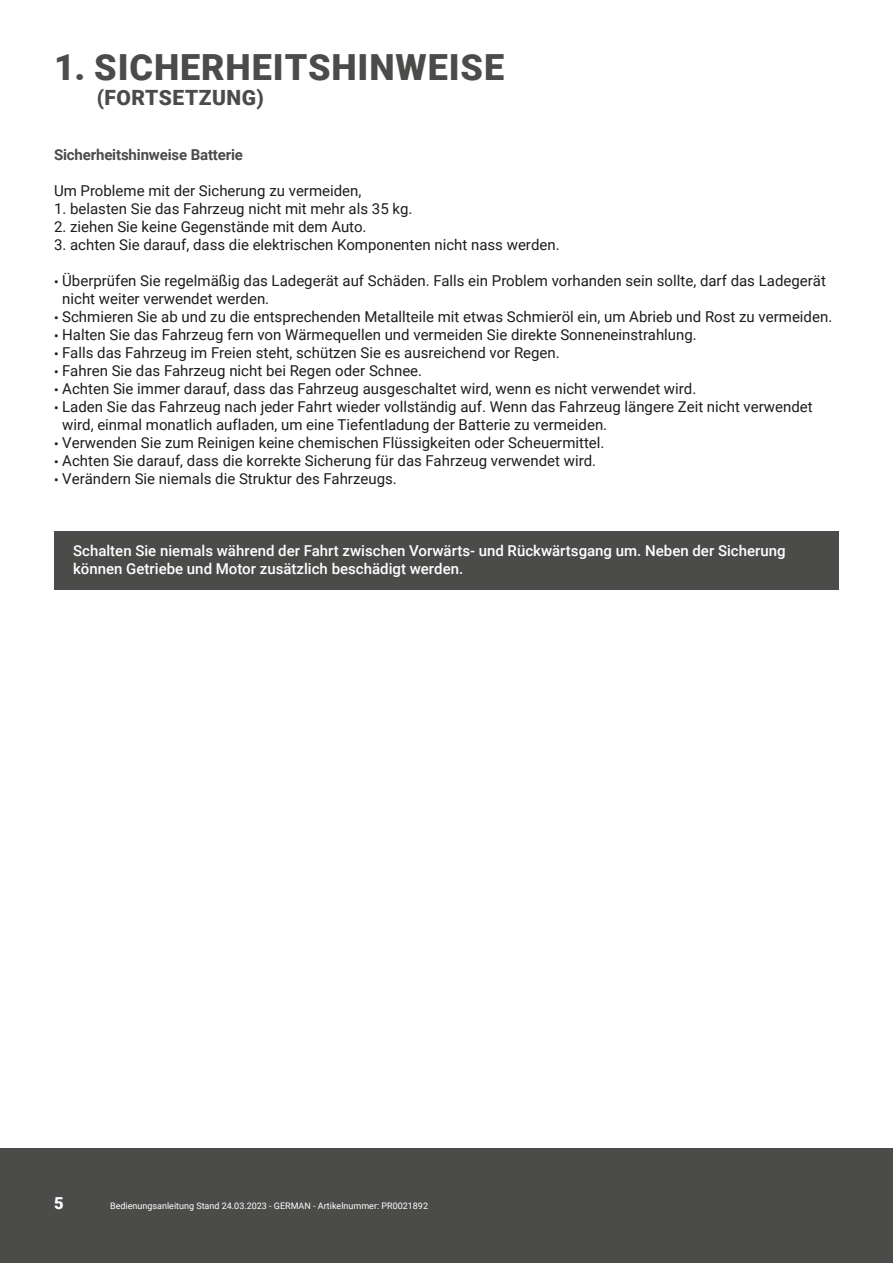
<style>
.page{position:relative;width:893px;height:1263px;background:#fff}
.page>*{position:absolute;margin:0;border:0;box-sizing:border-box;transform-origin:0 0}
.Große_Headline{font:900 36px "Roboto";letter-spacing:.025em;color:#4b4b4a}
.Große_Subheadline{font:900 21px "Roboto";letter-spacing:.025em;color:#4b4b4a}
.t1{font:900 16.5px "Roboto";color:#fff}
.Fließtext{font:15px/18px "Roboto";color:#1d1d1b}
.Auszeichnungen_weiß{font:500 15px/18px "Roboto";color:#fff}
.Headlines_im_Fließte{font:700 15px "Roboto";letter-spacing:-.01em;color:#4b4b4a}
.t2{font:9px "Roboto";color:#fff}
.s1{font-family:"Montserrat";font-weight:700}
</style>
<div class="page">
<div style="left:0;top:1148px;width:893px;height:115px;background:#4b4b4a"></div>
<div style="left:54px;top:531px;width:785px;height:59px;background:#4b4b4a"></div>
<p class="Große_Headline" style="left:54px;top:42px;width:452px">1. SICHERHEITSHINWEISE</p>
<p class="Große_Subheadline" style="left:97px;top:83px;width:168px">(FORTSETZUNG)</p>
<p class="Headlines_im_Fließte" style="left:54px;top:144px;width:191px">Sicherheitshinweise Batterie</p>
<p class="Fließtext" style="left:54px;top:181px;width:309px">Um Probleme mit der Sicherung zu vermeiden,</p>
<p class="Fließtext" style="left:54px;top:199px;width:360px">1. belasten Sie das Fahrzeug nicht mit mehr als 35 kg.</p>
<p class="Fließtext" style="left:54px;top:217px;width:314px">2. ziehen Sie keine Gegenstände mit dem Auto.</p>
<p class="Fließtext" style="left:54px;top:235px;width:507px">3. achten Sie darauf, dass die elektrischen Komponenten nicht nass werden.</p>
<p class="Fließtext" style="left:62px;top:271px;width:765px;text-indent:-8px"><span class="s1">·</span> Überprüfen Sie regelmäßig das Ladegerät auf Schäden. Falls ein Problem vorhanden sein sollte, darf das Ladegerät nicht weiter verwendet werden.</p>
<p class="Fließtext" style="left:54px;top:307px;width:780px"><span class="s1">·</span> Schmieren Sie ab und zu die entsprechenden Metallteile mit etwas Schmieröl ein, um Abrieb und Rost zu vermeiden.</p>
<p class="Fließtext" style="left:54px;top:325px;width:644px"><span class="s1">·</span> Halten Sie das Fahrzeug fern von Wärmequellen und vermeiden Sie direkte Sonneneinstrahlung.</p>
<p class="Fließtext" style="left:54px;top:343px;width:507px"><span class="s1">·</span> Falls das Fahrzeug im Freien steht, schützen Sie es ausreichend vor Regen.</p>
<p class="Fließtext" style="left:54px;top:361px;width:370px"><span class="s1">·</span> Fahren Sie das Fahrzeug nicht bei Regen oder Schnee.</p>
<p class="Fließtext" style="left:54px;top:379px;width:644px"><span class="s1">·</span> Achten Sie immer darauf, dass das Fahrzeug ausgeschaltet wird, wenn es nicht verwendet wird.</p>
<p class="Fließtext" style="left:62px;top:397px;width:752px;text-indent:-8px"><span class="s1">·</span> Laden Sie das Fahrzeug nach jeder Fahrt wieder vollständig auf. Wenn das Fahrzeug längere Zeit nicht verwendet wird, einmal monatlich aufladen, um eine Tiefentladung der Batterie zu vermeiden.</p>
<p class="Fließtext" style="left:54px;top:433px;width:552px"><span class="s1">·</span> Verwenden Sie zum Reinigen keine chemischen Flüssigkeiten oder Scheuermittel.</p>
<p class="Fließtext" style="left:54px;top:451px;width:544px"><span class="s1">·</span> Achten Sie darauf, dass die korrekte Sicherung für das Fahrzeug verwendet wird.</p>
<p class="Fließtext" style="left:54px;top:469px;width:344px"><span class="s1">·</span> Verändern Sie niemals die Struktur des Fahrzeugs.</p>
<p class="Auszeichnungen_weiß" style="left:73px;top:541px;width:714px">Schalten Sie niemals während der Fahrt zwischen Vorwärts- und Rückwärtsgang um. Neben der Sicherung können Getriebe und Motor zusätzlich beschädigt werden.</p>
<p class="t1" style="left:54px;top:1192px;width:11px">5</p>
<p class="t2" style="left:110px;top:1200px;width:319px">Bedienungsanleitung Stand 24.03.2023 - GERMAN - Artikelnummer: PR0021892</p>
</div>
